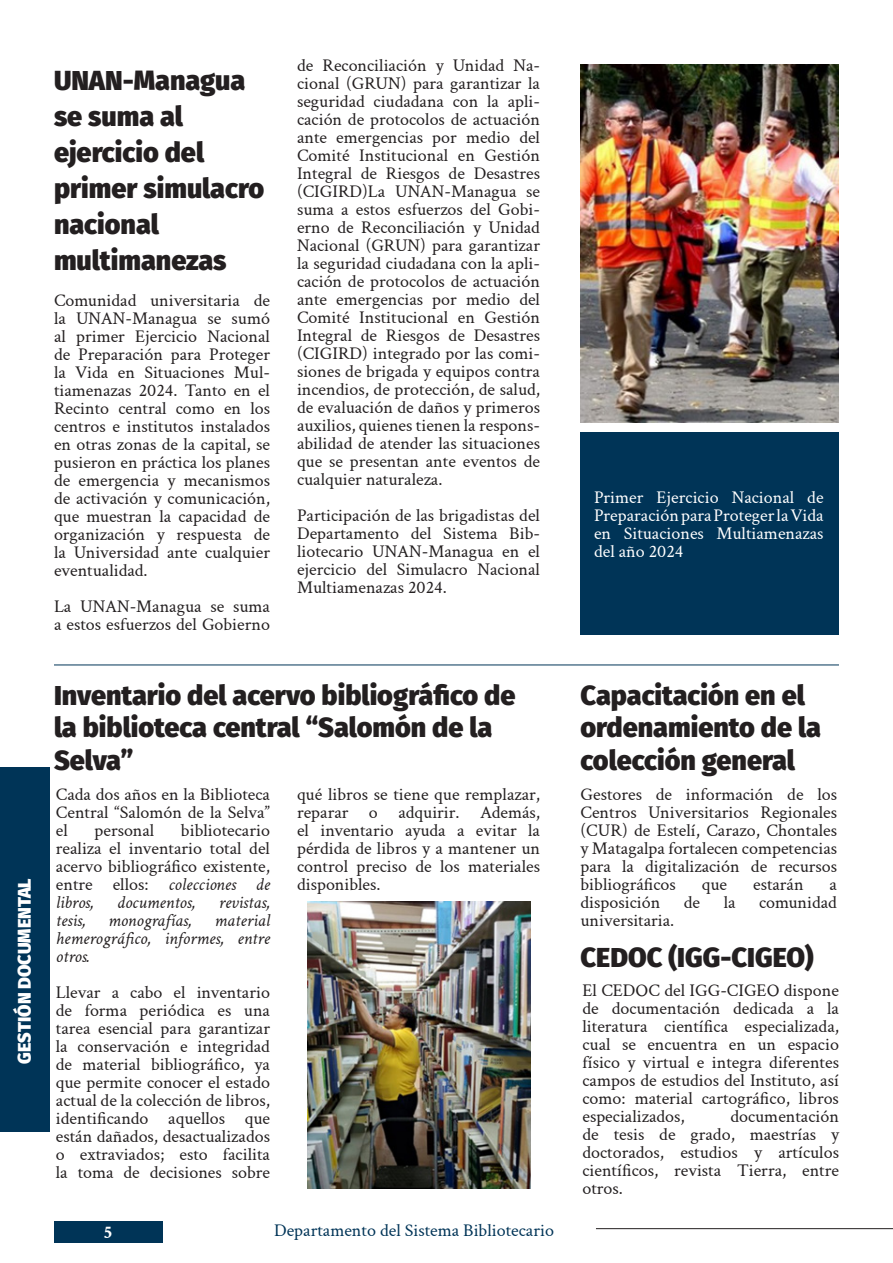
<style>
.page{position:relative;width:893px;height:1263px;background:#fff}
.page>*{position:absolute;margin:0;border:0;box-sizing:border-box;transform-origin:0 0}
.Title_3{font:900 27px/36px "Fira Sans";color:#231f20}
.Body1{font:18px/18px "Crimson Text";color:#231f20;text-align:justify}
.Body_white{font:18px/18px "Crimson Text";color:#fff;text-align:justify}
.Body1-2{font:italic 18px/18px "Crimson Text";color:#231f20;text-align:justify}
.t1{font:18px "Crimson Text";color:#003457}
.Title_2{font:800 18px "Fira Sans";color:#fff}
.t2{font:700 18px "Crimson Text";color:#fff}
.s1{font-style:italic}
</style>
<div class="page">
<div style="left:54px;top:1221px;width:108px;height:21px;background:#003457"></div>
<hr style="left:596px;top:1228px;width:297px;height:1px;background:#231f20">
<div style="left:580px;top:432px;width:259px;height:202px;background:#003457"></div>
<hr style="left:54px;top:665px;width:785px;height:1px;background:#003457">
<img style="left:308px;top:901px;width:222px;height:287px">
<div style="left:0;top:767px;width:49px;height:365px;background:#003457"></div>
<img style="left:580px;top:65px;width:259px;height:358px">
<p class="Title_2" style="left:8px;top:1064px;width:187px;rotate:-90deg">GESTIÓN DOCUMENTAL</p>
<p class="Title_3" style="left:54px;top:60px;width:212px">UNAN-Managua se suma al ejercicio del primer simulacro nacional multimanezas</p>
<p class="Body1" style="left:54px;top:291px;width:218px">Comunidad universitaria de la UNAN-Managua se sumó al primer Ejercicio Nacional de Preparación para Proteger la Vida en Situaciones Mul&shy;tiamenazas 2024. Tanto en el Recinto central como en los centros e institutos instalados en otras zonas de la capital, se pusieron en práctica los planes de emergencia y mecanismos de activación y comunicación, que muestran la capacidad de organización y respuesta de la Universidad ante cualquier eventualidad.</p>
<p class="Body1" style="left:54px;top:597px;width:218px">La UNAN-Managua se suma a estos esfuerzos del Gobierno</p>
<p class="Body1" style="left:297px;top:56px;width:245px">de Reconciliación y Unidad Na&shy;cional (GRUN) para garantizar la seguridad ciudadana con la apli&shy;cación de protocolos de actuación ante emergencias por medio del Comité Institucional en Gestión Integral de Riesgos de Desastres (CIGIRD)La UNAN-Managua se suma a estos esfuerzos del Gobi&shy;erno de Reconciliación y Unidad Nacional (GRUN) para garantizar la seguridad ciudadana con la apli&shy;cación de protocolos de actuación ante emergencias por medio del Comité Institucional en Gestión Integral de Riesgos de Desastres (CIGIRD) integrado por las comi&shy;siones de brigada y equipos contra incendios, de protección, de salud, de evaluación de daños y primeros auxilios, quienes tienen la respons&shy;abilidad de atender las situaciones que se presentan ante eventos de cualquier naturaleza.</p>
<p class="Body1" style="left:297px;top:506px;width:245px">Participación de las brigadistas del Departamento del Sistema Bib&shy;liotecario UNAN-Managua en el ejercicio del Simulacro Nacional Multiamenazas 2024.</p>
<p class="Body_white" style="left:594px;top:488px;width:231px">Primer Ejercicio Nacional de Preparación para Proteger la Vida en Situaciones Multiamenazas del año 2024</p>
<p class="Title_3" style="left:54px;top:677px;width:463px;line-height:32.4px">Inventario del acervo bibliográfico de la biblioteca central “Salomón de la<br>Selva”</p>
<p class="Title_3" style="left:580px;top:677px;width:242px;line-height:32.4px">Capacitación en el ordenamiento de la colección general</p>
<p class="Body1" style="left:56px;top:785px;width:216px">Cada dos años en la Biblioteca Central “Salomón de la Selva” el</p>
<p class="Body1" style="left:56px;top:821px;width:216px;text-indent:125px">bibliotecario realiza el inventario total del acervo bibliográfico existente, entre ellos: <span class="s1">colecciones de libros,</span></p>
<p class="Body1" style="left:94px;top:821px;width:61px">personal</p>
<p class="Body1-2" style="left:117px;top:892px;width:80px">documentos,</p>
<p class="Body1-2" style="left:219px;top:892px;width:53px">revistas,</p>
<p class="Body1-2" style="left:56px;top:910px;width:31px">tesis,</p>
<p class="Body1-2" style="left:108px;top:910px;width:85px">monografías,</p>
<p class="Body1-2" style="left:56px;top:910px;width:216px;text-indent:159px">material hemerográfico, informes, entre otros.</p>
<p class="Body1" style="left:56px;top:983px;width:216px">Llevar a cabo el inventario de forma periódica es una tarea esencial para garantizar la conservación e integridad de material bibliográfico, ya que permite conocer el estado actual de la colección de libros, identificando aquellos que están dañados, desactualizados o extraviados; esto facilita la toma de decisiones sobre</p>
<p class="Body1" style="left:297px;top:785px;width:245px">qué libros se tiene que remplazar, reparar o adquirir. Además, el inventario ayuda a evitar la pérdida de libros y a mantener un control preciso de los materiales disponibles.</p>
<p class="Body1" style="left:580px;top:785px;width:258px">Gestores de información de los Centros Universitarios Regionales (CUR) de Estelí, Carazo, Chontales y Matagalpa fortalecen competencias para la digitalización de recursos bibliográficos</p>
<p class="Body1" style="left:702px;top:875px;width:27px">que</p>
<p class="Body1" style="left:753px;top:875px;width:52px">estarán</p>
<p class="Body1" style="left:830px;top:875px;width:9px">a</p>
<p class="Body1" style="left:580px;top:893px;width:81px">disposición</p>
<p class="Body1" style="left:684px;top:893px;width:18px">de</p>
<p class="Body1" style="left:724px;top:893px;width:13px">la</p>
<p class="Body1" style="left:759px;top:893px;width:80px">comunidad</p>
<p class="Body1" style="left:580px;top:911px;width:95px">universitaria.</p>
<p class="Title_3" style="left:580px;top:937px;width:235px">CEDOC (IGG-CIGEO)</p>
<p class="Body1" style="left:582px;top:980px;width:258px">El CEDOC del IGG-CIGEO dispone de documentación dedicada a la literatura científica especializada, cual se encuentra en un espacio físico y virtual e integra diferentes campos de estudios del Instituto, así como: material cartográfico, libros especializados,</p>
<p class="Body1" style="left:582px;top:1106px;width:258px;text-indent:148px">documentación de tesis de grado, maestrías y doctorados, estudios y artículos científicos, revista Tierra, entre otros.</p>
<p class="t2" style="left:104px;top:1219px;width:9px">5</p>
<p class="t1" style="left:274px;top:1217px;width:281px">Departamento del Sistema Bibliotecario</p>
</div>
